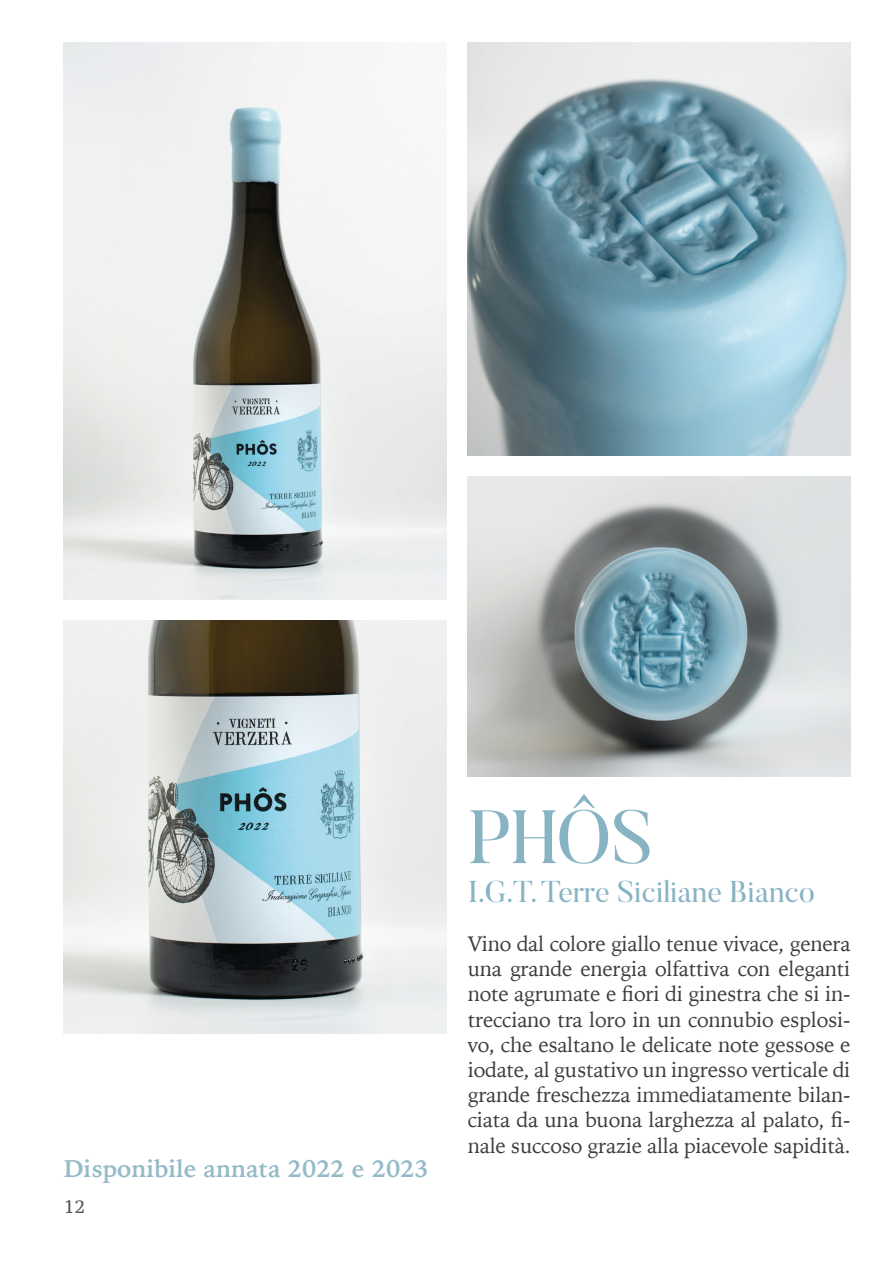
<style>
.page{position:relative;width:893px;height:1263px;background:#fff}
.page>*{position:absolute;margin:0;border:0;box-sizing:border-box;transform-origin:0 0}
.t1{font:75px "Butler";color:#87b3c3}
.t2{font:30px "Butler";color:#87b3c3}
.t3{font:700 24px "Iowan Old Style";color:#94bac8}
.t4{font:21px/25.2px "Iowan Old Style";letter-spacing:-.01em;color:#3d3d3c;text-align:justify}
.t5{font:18px "PT Serif Caption";color:#575756}
</style>
<div class="page">
<img style="left:64px;top:43px;width:382px;height:557px">
<img style="left:64px;top:621px;width:382px;height:412px">
<img style="left:468px;top:43px;width:382px;height:412px">
<img style="left:468px;top:476px;width:382px;height:300px">
<p class="t3" style="left:64px;top:1147px;width:367px">Disponibile annata 2022 e 2023</p>
<p class="t5" style="left:64px;top:1195px;width:23px">12</p>
<p class="t1" style="left:468px;top:790px;width:188px">PHÔS</p>
<p class="t2" style="left:468px;top:873px;width:349px">I.G.T. Terre Siciliane Bianco</p>
<p class="t4" style="left:468px;top:930px;width:384px">Vino dal colore giallo tenue vivace, genera una grande energia olfattiva con eleganti note agrumate e fiori di ginestra che si in&shy;trecciano tra loro in un connubio esplosi&shy;vo, che esaltano le delicate note gessose e iodate, al gustativo un ingresso verticale di grande freschezza immediatamente bilan&shy;ciata da una buona larghezza al palato, fi&shy;nale succoso grazie alla piacevole sapidità.</p>
</div>
